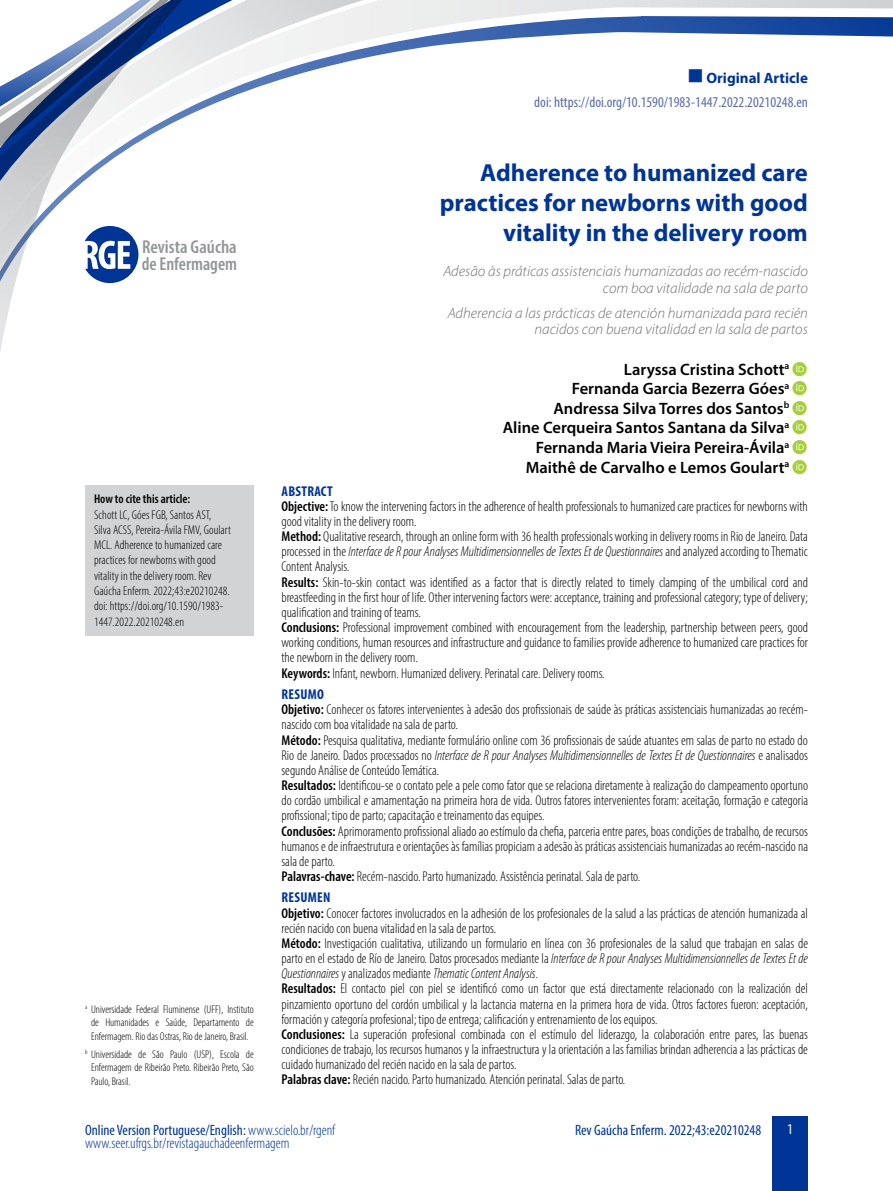
<style>
.page{position:relative;width:893px;height:1191px;background:#fff}
.page>*{position:absolute;margin:0;border:0;box-sizing:border-box;transform-origin:0 0}
.t1{font:700 24.75px/29.7px "Myriad Pro";color:#003595;text-align:right}
.t2{font:600 condensed 18.75px/16.6px "Myriad Pro";color:#939598}
.t3{font:600 16.5px/19.5px "Myriad Pro";color:#000;text-align:right}
.t4{font:italic 300 15px/16.5px "Myriad Pro";color:#6d6e71;text-align:right}
.t5{font:condensed 15px "Myriad Pro";color:#003595}
.t6{font:condensed 15px "Myriad Pro";color:#5a6da7}
.t7{font:300 condensed 15px "Myriad Pro";color:#003595}
.t8{font:700 15px "Myriad Pro";color:#003595}
.t9{font:condensed 15px "Myriad Pro";color:#fff}
.t10{font:300 condensed 14.25px/15.1px "Myriad Pro";color:#000}
.t11{font:300 condensed 12.75px/15.3px "Myriad Pro";letter-spacing:.005em;color:#000}
.t12{font:600 condensed 12.75px "Myriad Pro";color:#000}
.t13{font:300 condensed 11.25px/13.5px "Myriad Pro";color:#000;text-align:center}
.s1{font-weight:700;color:#003595}
.s2{font-weight:600}
.s3{font-style:italic}
.s4{font-weight:300}
</style>
<div class="page">
<svg style="left:202px;top:0;width:691px;height:109px"></svg>
<svg style="left:0;top:0;width:202px;height:352px"></svg>
<div style="left:772px;top:1116px;width:36px;height:75px;background:#003595"></div>
<svg style="left:85px;top:226px;width:53px;height:57px"></svg>
<div style="left:85px;top:485px;width:169px;height:150px;background:#d1d3d4"></div>
<svg style="left:689px;top:69px;width:13px;height:14px"></svg>
<p class="t8" style="left:706px;top:68px;width:103px">Original Article</p>
<h2 class="t2" style="left:142px;top:238px;width:97px">Revista Gaúcha de Enfermagem</h2>
<p class="t12" style="left:94px;top:491px;width:98px">How to cite this article:</p>
<p class="t11" style="left:94px;top:506px;width:138px">Schott LC, Góes FGB, Santos AST, Silva ACSS, Pereira-Ávila FMV, Goulart MCL. Adherence to humanized care practices for newborns with good vitality in the delivery room. Rev Gaúcha Enferm. 2022;43:e20210248. doi: https://doi.org/10.1590/1983- 1447.2022.20210248.en</p>
<p class="t13" style="left:85px;top:1002px;width:170px"><sup>a</sup> Universidade Federal Fluminense (UFF), Instituto de Humanidades e Saúde, Departamento de<br>Enfermagem. Rio das Ostras, Rio de Janeiro, Brasil.</p>
<p class="t13" style="left:91px;top:1047px;width:164px;text-align:justify;text-indent:-6px"><sup>b</sup> Universidade de São Paulo (USP), Escola de Enfermagem de Ribeirão Preto. Ribeirão Preto, São Paulo, Brasil.</p>
<p class="t6" style="left:534px;top:93px;width:275px">doi: https://doi.org/10.1590/1983-1447.2022.20210248.en</p>
<h1 class="t1" style="left:440px;top:157px;width:370px">Adherence to humanized care practices for newborns with good vitality in the delivery room</h1>
<p class="t4" style="left:443px;top:263px;width:366px">Adesão às práticas assistenciais humanizadas ao recém-nascido com boa vitalidade na sala de parto</p>
<p class="t4" style="left:448px;top:304px;width:362px">Adherencia a las prácticas de atención humanizada para recién nacidos con buena vitalidad en la sala de partos</p>
<p class="t3" style="left:503px;top:359px;width:288px">Laryssa Cristina Schott<sup>a<br></sup>Fernanda Garcia Bezerra Góes<sup>a </sup>Andressa Silva Torres dos Santos<sup>b<br></sup>Aline Cerqueira Santos Santana da Silva<sup>a </sup>Fernanda Maria Vieira Pereira-Ávila<sup>a </sup>Maithê de Carvalho e Lemos Goulart<sup>a</sup></p>
<p class="t10" style="left:281px;top:483px;width:528px"><span class="s1">ABSTRACT<br></span><span class="s2">Objective:</span> To know the intervening factors in the adherence of health professionals to humanized care practices for newborns with good vitality in the delivery room.<br><span class="s2">Method:</span> Qualitative research, through an online form with 36 health professionals working in delivery rooms in Rio de Janeiro. Data processed in the <span class="s3">Interface de R pour Analyses Multidimensionnelles de Textes Et de Questionnaires</span> and analyzed according to Thematic Content Analysis.<br><span class="s2">Results:</span> Skin-to-skin contact was identified as a factor that is directly related to timely clamping of the umbilical cord and breastfeeding in the first hour of life. Other intervening factors were: acceptance, training and professional category; type of delivery; qualification and training of teams.<br><span class="s2">Conclusions:</span> Professional improvement combined with encouragement from the leadership, partnership between peers, good working conditions, human resources and infrastructure and guidance to families provide adherence to humanized care practices for the newborn in the delivery room.<br><span class="s2">Keywords:</span> Infant, newborn. Humanized delivery. Perinatal care. Delivery rooms.</p>
<p class="t10" style="left:281px;top:686px;width:528px"><span class="s1">RESUMO<br></span><span class="s2">Objetivo:</span> Conhecer os fatores intervenientes à adesão dos profissionais de saúde às práticas assistenciais humanizadas ao recém&shy;nascido com boa vitalidade na sala de parto.<br><span class="s2">Método:</span> Pesquisa qualitativa, mediante formulário online com 36 profissionais de saúde atuantes em salas de parto no estado do Rio de Janeiro. Dados processados no <span class="s3">Interface de R pour Analyses Multidimensionnelles de Textes Et de Questionnaires</span> e analisados segundo Análise de Conteúdo Temática.<br><span class="s2">Resultados:</span> Identificou-se o contato pele a pele como fator que se relaciona diretamente à realização do clampeamento oportuno do cordão umbilical e amamentação na primeira hora de vida. Outros fatores intervenientes foram: aceitação, formação e categoria profissional; tipo de parto; capacitação e treinamento das equipes.<br><span class="s2">Conclusões:</span> Aprimoramento profissional aliado ao estímulo da chefia, parceria entre pares, boas condições de trabalho, de recursos humanos e de infraestrutura e orientações às famílias propiciam a adesão às práticas assistenciais humanizadas ao recém-nascido na sala de parto.<br><span class="s2">Palavras-chave:</span> Recém-nascido. Parto humanizado. Assistência perinatal. Sala de parto.</p>
<p class="t10" style="left:281px;top:890px;width:528px"><span class="s1">RESUMEN<br></span><span class="s2">Objetivo:</span> Conocer factores involucrados en la adhesión de los profesionales de la salud a las prácticas de atención humanizada al recién nacido con buena vitalidad en la sala de partos.<br><span class="s2">Método:</span> Investigación cualitativa, utilizando un formulario en línea con 36 profesionales de la salud que trabajan en salas de parto en el estado de Río de Janeiro. Datos procesados mediante la <span class="s3">Interface de R pour Analyses Multidimensionnelles de Textes Et de Questionnaires</span> y analizados mediante <span class="s3">Thematic Content Analysis</span>.<br><span class="s2">Resultados:</span> El contacto piel con piel se identificó como un factor que está directamente relacionado con la realización del pinzamiento oportuno del cordón umbilical y la lactancia materna en la primera hora de vida. Otros factores fueron: aceptación, formación y categoría profesional; tipo de entrega; calificación y entrenamiento de los equipos.<br><span class="s2">Conclusiones:</span> La superación profesional combinada con el estímulo del liderazgo, la colaboración entre pares, las buenas condiciones de trabajo, los recursos humanos y la infraestructura y la orientación a las familias brindan adherencia a las prácticas de cuidado humanizado del recién nacido en la sala de partos.<br><span class="s2">Palabras clave:</span> Recién nacido. Parto humanizado. Atención perinatal. Salas de parto.</p>
<p class="t5" style="left:85px;top:1121px;width:252px">Online Version Portuguese/English: <span class="s4">www.scielo.br/rgenf</span></p>
<p class="t7" style="left:85px;top:1134px;width:206px">www.seer.ufrgs.br/revistagauchadeenfermagem</p>
<p class="t5" style="left:575px;top:1121px;width:188px">Rev Gaúcha Enferm. 2022;43:e20210248</p>
<p class="t9" style="left:787px;top:1120px;width:7px">1</p>
</div>
